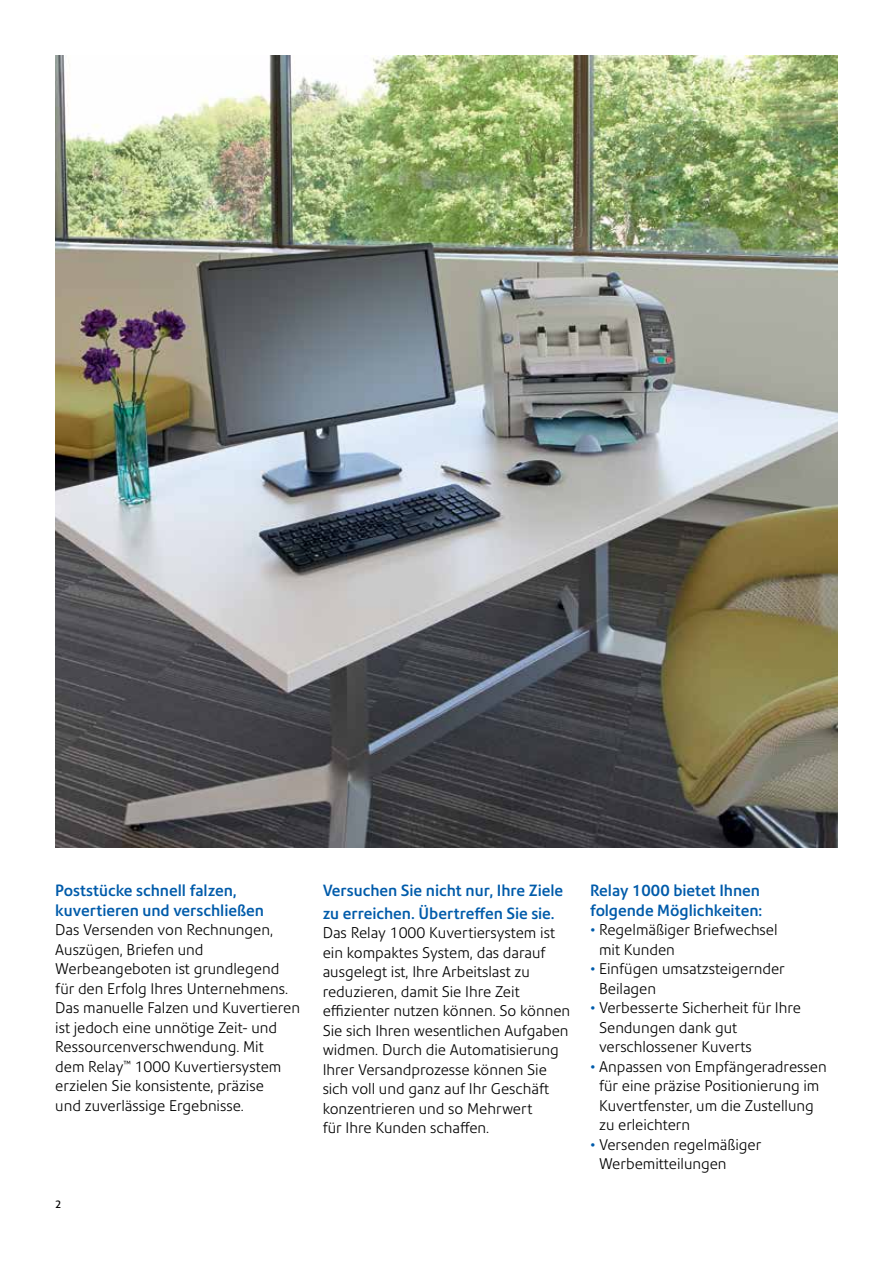
<style>
.page{position:relative;width:893px;height:1263px;background:#fff}
.page>*{position:absolute;margin:0;border:0;box-sizing:border-box;transform-origin:0 0}
.t1{font:500 15.75px/19.5px "Precision Sans";color:#005baa}
.t2{font:300 15px/19.5px "Precision Sans";color:#000}
.t3{font:10.5px "Precision Sans";color:#000}
.s1{color:#005baa}
</style>
<div class="page">
<img style="left:55px;top:55px;width:783px;height:792px">
<p class="t1" style="left:55px;top:881px;width:210px">Poststücke schnell falzen, kuvertieren und verschließen</p>
<p class="t2" style="left:55px;top:920px;width:246px">Das Versenden von Rechnungen,<br>Auszügen, Briefen und<br>Werbeangeboten ist grundlegend für den Erfolg Ihres Unternehmens.<br>Das manuelle Falzen und Kuvertieren ist jedoch eine unnötige Zeit- und<br>Ressourcenverschwendung. Mit<br>dem Relay<sup>™</sup> 1000 Kuvertiersystem erzielen Sie konsistente, präzise<br>und zuverlässige Ergebnisse.</p>
<p class="t3" style="left:55px;top:1198px;width:8px">2</p>
<p class="t1" style="left:323px;top:879px;width:242px;line-height:22.5px">Versuchen Sie nicht nur, Ihre Ziele zu erreichen. Übertreffen Sie sie.</p>
<p class="t2" style="left:323px;top:923px;width:249px">Das Relay 1000 Kuvertiersystem ist ein kompaktes System, das darauf ausgelegt ist, Ihre Arbeitslast zu reduzieren, damit Sie Ihre Zeit effizienter nutzen können. So können Sie sich Ihren wesentlichen Aufgaben widmen. Durch die Automatisierung Ihrer Versandprozesse können Sie sich voll und ganz auf Ihr Geschäft konzentrieren und so Mehrwert<br>für Ihre Kunden schaffen.</p>
<p class="t1" style="left:590px;top:881px;width:174px">Relay 1000 bietet Ihnen folgende Möglichkeiten:</p>
<p class="t2" style="left:599px;top:920px;width:180px;text-indent:-9px"><span class="s1">•</span> Regelmäßiger Briefwechsel mit Kunden</p>
<p class="t2" style="left:599px;top:959px;width:187px;text-indent:-9px"><span class="s1">•</span> Einfügen umsatzsteigernder<br>Beilagen</p>
<p class="t2" style="left:599px;top:998px;width:203px;text-indent:-9px"><span class="s1">•</span> Verbesserte Sicherheit für Ihre<br>Sendungen dank gut verschlossener Kuverts</p>
<p class="t2" style="left:599px;top:1056px;width:229px;text-indent:-9px"><span class="s1">•</span> Anpassen von Empfängeradressen für eine präzise Positionierung im<br>Kuvertfenster, um die Zustellung zu erleichtern</p>
<p class="t2" style="left:599px;top:1134px;width:164px;text-indent:-9px"><span class="s1">•</span> Versenden regelmäßiger<br>Werbemitteilungen</p>
</div>
